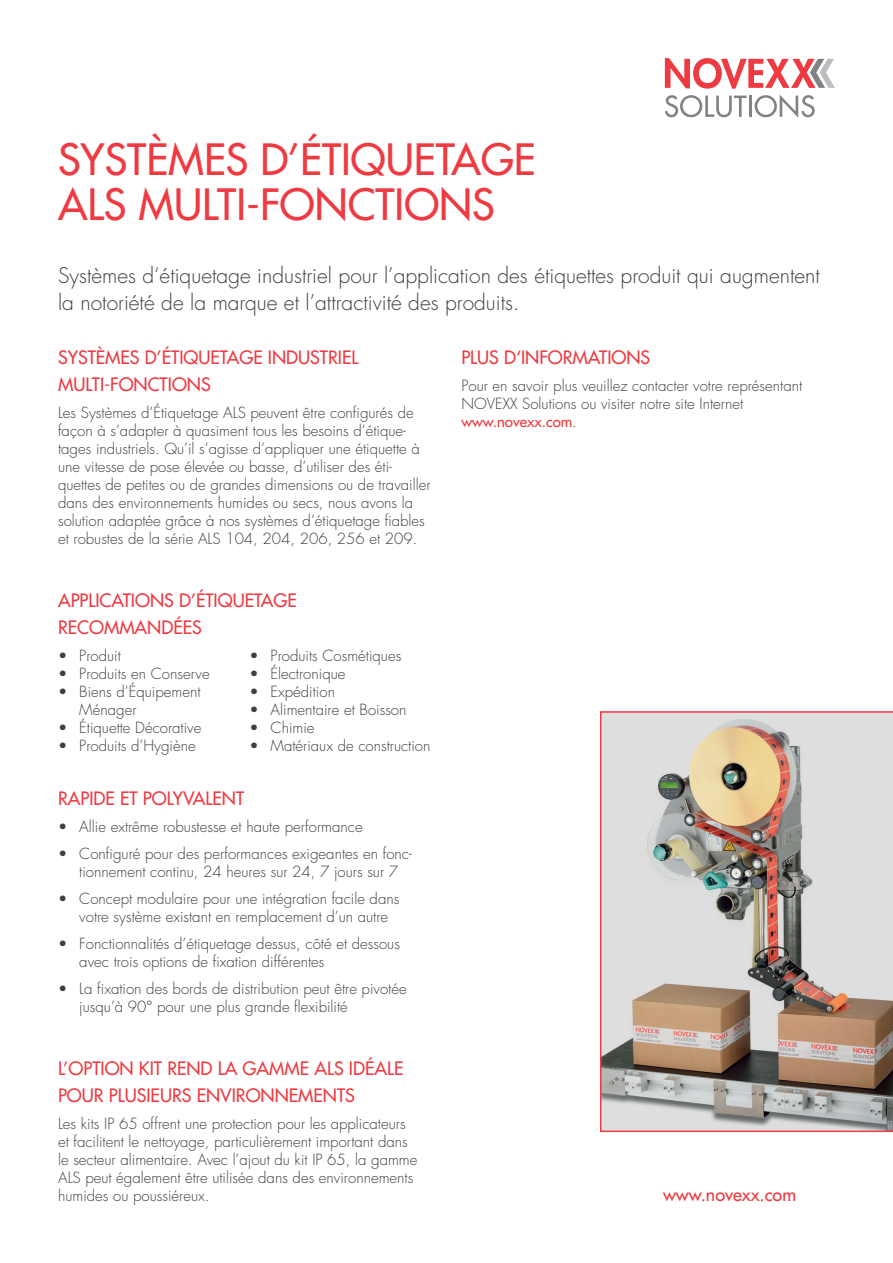
<style>
.page{position:relative;width:893px;height:1263px;background:#fff}
.page>*{position:absolute;margin:0;border:0;box-sizing:border-box;transform-origin:0 0}
.Headline1{font:500 42px/45px "Futura Std";color:#ee3a41}
.Headline2{font:300 21px/27px "Futura Std";color:#3e3e3f}
.Zwischenhead{font:500 18px/27px "Futura Std";color:#ee3a41}
.Fließtext{font:300 15px/18px "Futura Std";color:#3e3e3f}
.s1{font-weight:500;color:#ee3a41}
</style>
<div class="page">
<svg style="left:665px;top:58px;width:170px;height:31px"></svg>
<svg style="left:665px;top:95px;width:82px;height:22px"></svg>
<hr style="left:749px;top:96px;width:3px;height:21px;background:#808285">
<svg style="left:755px;top:95px;width:60px;height:23px"></svg>
<img style="left:600px;top:711px;width:293px;height:421px">
<p class="Headline1" style="left:58px;top:137px;width:479px">SYSTÈMES D’ÉTIQUETAGE<br>ALS MULTI-FONCTIONS</p>
<p class="Headline2" style="left:58px;top:263px;width:763px">Systèmes d‘étiquetage industriel pour l’application des étiquettes produit qui augmentent la notoriété de la marque et l’attractivité des produits.</p>
<p class="Zwischenhead" style="left:58px;top:344px;width:302px">SYSTÈMES D’ÉTIQUETAGE INDUSTRIEL<br>MULTI-FONCTIONS</p>
<p class="Fließtext" style="left:58px;top:404px;width:374px">Les Systèmes d’Étiquetage ALS peuvent être configurés de façon à s’adapter à quasiment tous les besoins d’étique&shy;tages industriels. Qu’il s’agisse d’appliquer une étiquette à une vitesse de pose élevée ou basse, d’utiliser des éti&shy;quettes de petites ou de grandes dimensions ou de travailler dans des environnements humides ou secs, nous avons la solution adaptée grâce à nos systèmes d’étiquetage fiables et robustes de la série ALS 104, 204, 206, 256 et 209.</p>
<p class="Zwischenhead" style="left:58px;top:587px;width:240px">APPLICATIONS D’ÉTIQUETAGE<br>RECOMMANDÉES</p>
<p class="Fließtext" style="left:58px;top:647px;width:64px">• Produit</p>
<p class="Fließtext" style="left:58px;top:665px;width:153px">• Produits en Conserve</p>
<p class="Fließtext" style="left:79px;top:683px;width:123px;text-indent:-21px">• Biens d’Équipement<br>Ménager</p>
<p class="Fließtext" style="left:58px;top:719px;width:145px">• Étiquette Décorative</p>
<p class="Fließtext" style="left:58px;top:737px;width:139px">• Produits d’Hygiène</p>
<p class="Fließtext" style="left:249px;top:647px;width:153px">• Produits Cosmétiques</p>
<p class="Fließtext" style="left:249px;top:665px;width:98px">• Électronique</p>
<p class="Fließtext" style="left:249px;top:683px;width:87px">• Expédition</p>
<p class="Fließtext" style="left:249px;top:701px;width:159px">• Alimentaire et Boisson</p>
<p class="Fließtext" style="left:249px;top:719px;width:67px">• Chimie</p>
<p class="Fließtext" style="left:249px;top:737px;width:183px">• Matériaux de construction</p>
<p class="Zwischenhead" style="left:58px;top:785px;width:188px">RAPIDE ET POLYVALENT</p>
<p class="Fließtext" style="left:58px;top:818px;width:306px">• Allie extrême robustesse et haute performance</p>
<p class="Fließtext" style="left:58px;top:845px;width:355px;text-align:center">• Configuré pour des performances exigeantes en fonc&shy;tionnement continu, 24 heures sur 24, 7 jours sur 7</p>
<p class="Fließtext" style="left:79px;top:890px;width:322px;text-indent:-21px">• Concept modulaire pour une intégration facile dans votre système existant en remplacement d’un autre</p>
<p class="Fließtext" style="left:79px;top:935px;width:322px;text-indent:-21px">• Fonctionnalités d’étiquetage dessus, côté et dessous avec trois options de fixation différentes</p>
<p class="Fließtext" style="left:79px;top:980px;width:329px;text-indent:-21px">• La fixation des bords de distribution peut être pivotée jusqu’à 90° pour une plus grande flexibilité</p>
<p class="Zwischenhead" style="left:58px;top:1055px;width:347px">L’OPTION KIT REND LA GAMME ALS IDÉALE<br>POUR PLUSIEURS ENVIRONNEMENTS</p>
<p class="Fließtext" style="left:58px;top:1115px;width:361px">Les kits IP 65 offrent une protection pour les applicateurs et facilitent le nettoyage, particulièrement important dans le secteur alimentaire. Avec l’ajout du kit IP 65, la gamme ALS peut également être utilisée dans des environnements humides ou poussiéreux.</p>
<p class="Zwischenhead" style="left:461px;top:344px;width:190px">PLUS D‘INFORMATIONS</p>
<p class="Fließtext" style="left:461px;top:377px;width:342px">Pour en savoir plus veuillez contacter votre représentant<br>NOVEXX Solutions ou visiter notre site Internet <span class="s1">www.novexx.com</span>.</p>
<p class="Zwischenhead" style="left:663px;top:1181px;width:135px">www.novexx.com</p>
</div>
